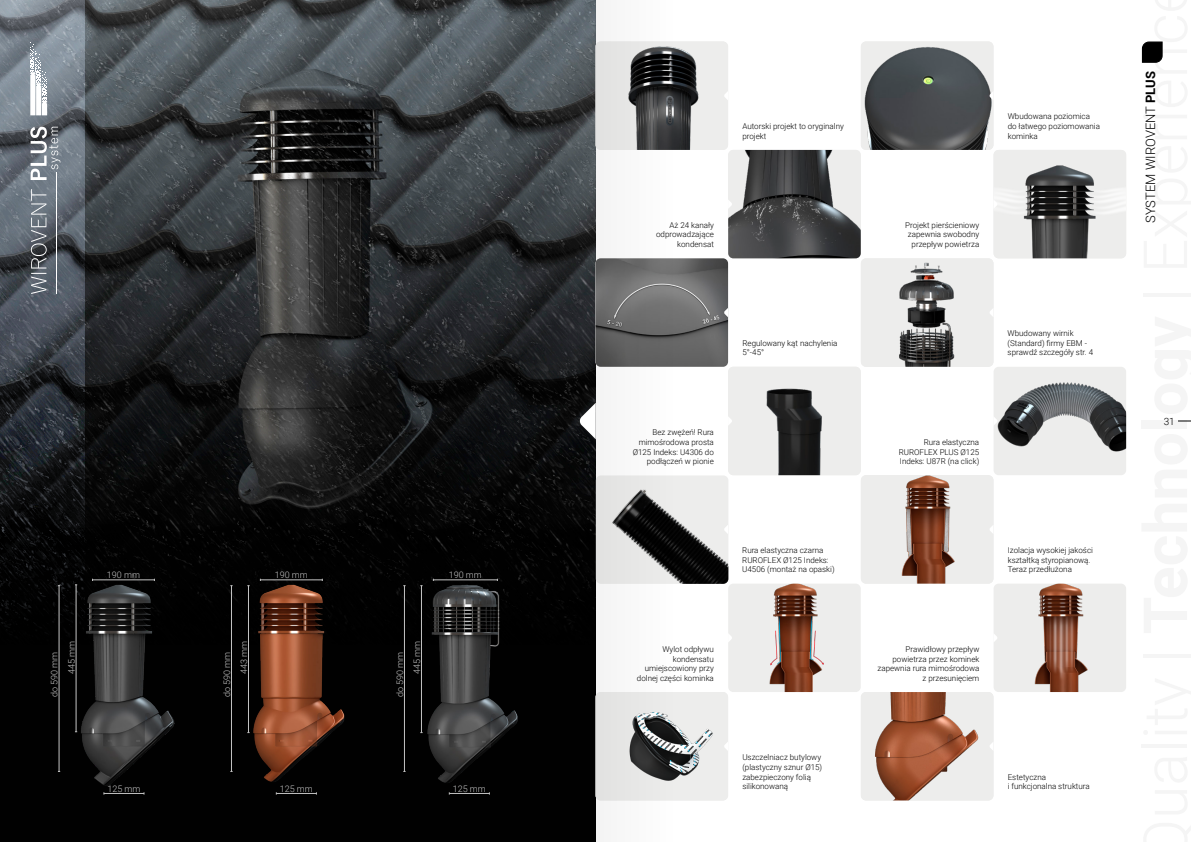
<style>
.page{position:relative;width:1191px;height:842px;background:#fff}
.page>*{position:absolute;margin:0;border:0;box-sizing:border-box;transform-origin:0 0}
.t1{font:300 13px "Roboto";color:#000}
.t2{font:300 10px "Roboto";color:#000}
.t3{font:300 9px "Roboto";color:#c5c5c5}
.t4{font:300 8px/9.6px "Roboto";color:#000}
.s1{font-weight:700}
</style>
<div class="page">
<hr style="left:1141px;top:744px;width:46px;height:4px;background:#f5f5f5">
<hr style="left:1143px;top:654px;width:48px;height:3px;background:#f5f5f5">
<div style="left:1141px;top:420px;width:46px;height:8px;background:#f5f5f5"></div>
<hr style="left:1143px;top:293px;width:48px;height:3px;background:#f5f5f5">
<img style="left:84px;top:0;width:511px;height:524px">
<svg style="left:579px;top:403px;width:16px;height:36px"></svg>
<svg style="left:0;top:0;width:84px;height:524px;background:#4a5058"></svg>
<div style="left:0;top:524px;width:595px;height:318px;background:#010101"></div>
<img style="left:422px;top:575px;width:111px;height:208px">
<img style="left:247px;top:574px;width:118px;height:208px">
<img style="left:68px;top:578px;width:108px;height:208px">
<svg style="left:1141px;top:41px;width:22px;height:22px"></svg>
<svg style="left:31px;top:189px;width:16px;height:105px;background:#747b82"></svg>
<svg style="left:30px;top:127px;width:30px;height:53px"></svg>
<hr style="left:56px;top:172px;width:1px;height:122px;background:#fff">
<svg style="left:30px;top:43px;width:17px;height:72px"></svg>
<svg style="left:1178px;top:421px;width:13px;height:1px"></svg>
<hr style="left:92px;top:580px;width:62px;height:1px;background:#c5c5c5">
<hr style="left:76px;top:585px;width:1px;height:147px;background:#c5c5c5">
<hr style="left:59px;top:586px;width:1px;height:185px;background:#c5c5c5">
<hr style="left:104px;top:793px;width:40px;height:1px;background:#c5c5c5">
<hr style="left:260px;top:580px;width:62px;height:1px;background:#c5c5c5">
<hr style="left:248px;top:586px;width:1px;height:147px;background:#c5c5c5">
<hr style="left:231px;top:586px;width:1px;height:185px;background:#c5c5c5">
<hr style="left:276px;top:793px;width:40px;height:1px;background:#c5c5c5">
<hr style="left:433px;top:580px;width:64px;height:1px;background:#c5c5c5">
<hr style="left:421px;top:586px;width:1px;height:147px;background:#c5c5c5">
<hr style="left:404px;top:586px;width:1px;height:185px;background:#c5c5c5">
<hr style="left:449px;top:793px;width:40px;height:1px;background:#c5c5c5">
<div style="left:993px;top:584px;width:133px;height:108px;background:#ededec;border-radius:5px"></div>
<img style="left:1034px;top:584px;width:92px;height:108px">
<img style="left:685px;top:475px;width:43px;height:109px">
<div style="left:993px;top:367px;width:133px;height:108px;background:#ededec;border-radius:5px"></div>
<img style="left:993px;top:367px;width:133px;height:99px">
<img style="left:861px;top:42px;width:132px;height:108px">
<div style="left:728px;top:584px;width:132px;height:108px;background:#ededec;border-radius:5px"></div>
<img style="left:769px;top:584px;width:91px;height:108px">
<div style="left:595px;top:42px;width:133px;height:108px;background:#ededec;border-radius:5px"></div>
<img style="left:685px;top:51px;width:14px;height:99px">
<img style="left:728px;top:150px;width:132px;height:108px">
<img style="left:993px;top:151px;width:133px;height:107px">
<img style="left:685px;top:258px;width:43px;height:109px">
<img style="left:861px;top:258px;width:132px;height:109px">
<img style="left:728px;top:367px;width:132px;height:108px">
<div style="left:861px;top:475px;width:132px;height:109px;background:#ededec;border-radius:5px"></div>
<img style="left:901px;top:475px;width:92px;height:109px">
<img style="left:685px;top:692px;width:43px;height:108px">
<img style="left:861px;top:692px;width:132px;height:108px">
<svg style="left:724px;top:92px;width:4px;height:8px"></svg>
<svg style="left:989px;top:91px;width:4px;height:9px"></svg>
<svg style="left:728px;top:199px;width:4px;height:10px"></svg>
<svg style="left:993px;top:199px;width:4px;height:10px"></svg>
<svg style="left:724px;top:308px;width:4px;height:9px"></svg>
<svg style="left:989px;top:308px;width:4px;height:9px"></svg>
<svg style="left:728px;top:416px;width:4px;height:10px"></svg>
<svg style="left:993px;top:416px;width:4px;height:10px"></svg>
<svg style="left:724px;top:525px;width:4px;height:9px"></svg>
<svg style="left:989px;top:525px;width:4px;height:9px"></svg>
<svg style="left:728px;top:634px;width:4px;height:8px"></svg>
<svg style="left:993px;top:633px;width:4px;height:10px"></svg>
<svg style="left:724px;top:741px;width:4px;height:10px"></svg>
<svg style="left:989px;top:741px;width:4px;height:10px"></svg>
<svg style="left:595px;top:0;width:90px;height:842px"></svg>
<p class="t3" style="left:48px;top:697px;width:47px;rotate:-90deg">do 590 mm</p>
<p class="t3" style="left:65px;top:674px;width:35px;rotate:-90deg">445 mm</p>
<p class="t3" style="left:107px;top:569px;width:35px">190 mm</p>
<p class="t3" style="left:107px;top:782px;width:35px">125 mm</p>
<p class="t3" style="left:220px;top:697px;width:47px;rotate:-90deg">do 590 mm</p>
<p class="t3" style="left:237px;top:674px;width:35px;rotate:-90deg">443 mm</p>
<p class="t3" style="left:275px;top:569px;width:35px">190 mm</p>
<p class="t3" style="left:280px;top:782px;width:35px">125 mm</p>
<p class="t3" style="left:393px;top:697px;width:47px;rotate:-90deg">do 590 mm</p>
<p class="t3" style="left:410px;top:674px;width:35px;rotate:-90deg">445 mm</p>
<p class="t3" style="left:449px;top:569px;width:35px">190 mm</p>
<p class="t3" style="left:453px;top:782px;width:35px">125 mm</p>
<p class="t4" style="left:742px;top:121px;width:103px">Autorski projekt to oryginalny projekt</p>
<p class="t4" style="left:1007px;top:111px;width:94px">Wbudowana poziomica do łatwego poziomowania kominka</p>
<p class="t4" style="left:656px;top:220px;width:59px;text-align:right">Aż 24 kanały odprowadzające kondensat</p>
<p class="t4" style="left:632px;top:427px;width:83px;text-align:right">Bez zwężeń! Rura mimośrodowa prosta<br>Ø125 Indeks: U4306 do podłączeń w pionie</p>
<p class="t4" style="left:742px;top:338px;width:96px">Regulowany kąt nachylenia<br>5°-45°</p>
<p class="t4" style="left:637px;top:644px;width:78px;text-align:right">Wylot odpływu kondensatu umiejscowiony przy dolnej części kominka</p>
<p class="t4" style="left:742px;top:545px;width:94px">Rura elastyczna czarna<br>RUROFLEX Ø125 Indeks:<br>U4506 (montaż na opaski)</p>
<p class="t4" style="left:742px;top:752px;width:81px">Uszczelniacz butylowy (plastyczny sznur Ø15) zabezpieczony folią silikonowaną</p>
<p class="t4" style="left:905px;top:220px;width:76px;text-align:right">Projekt pierścieniowy zapewnia swobodny przepływ powietrza</p>
<p class="t4" style="left:1007px;top:328px;width:87px">Wbudowany wirnik (Standard) firmy EBM - sprawdź szczegóły str. 4</p>
<p class="t4" style="left:898px;top:437px;width:82px;text-align:justify;text-indent:25px">Rura elastyczna RUROFLEX PLUS Ø125<br>Indeks: U87R (na click)</p>
<p class="t4" style="left:1007px;top:545px;width:87px">Izolacja wysokiej jakości kształtką styropianową.<br>Teraz przedłużona</p>
<p class="t4" style="left:877px;top:644px;width:103px;text-align:right">Prawidłowy przepływ powietrza przez kominek zapewnia rura mimośrodowa z przesunięciem</p>
<p class="t4" style="left:1007px;top:771px;width:83px">Estetyczna<br>i funkcjonalna struktura</p>
<h1 class="t1" style="left:1141px;top:223px;width:153px;rotate:-90deg">SYSTEM WIROVENT <span class="s1">PLUS</span></h1>
<p class="t2" style="left:1163px;top:414px;width:12px">31</p>
</div>
